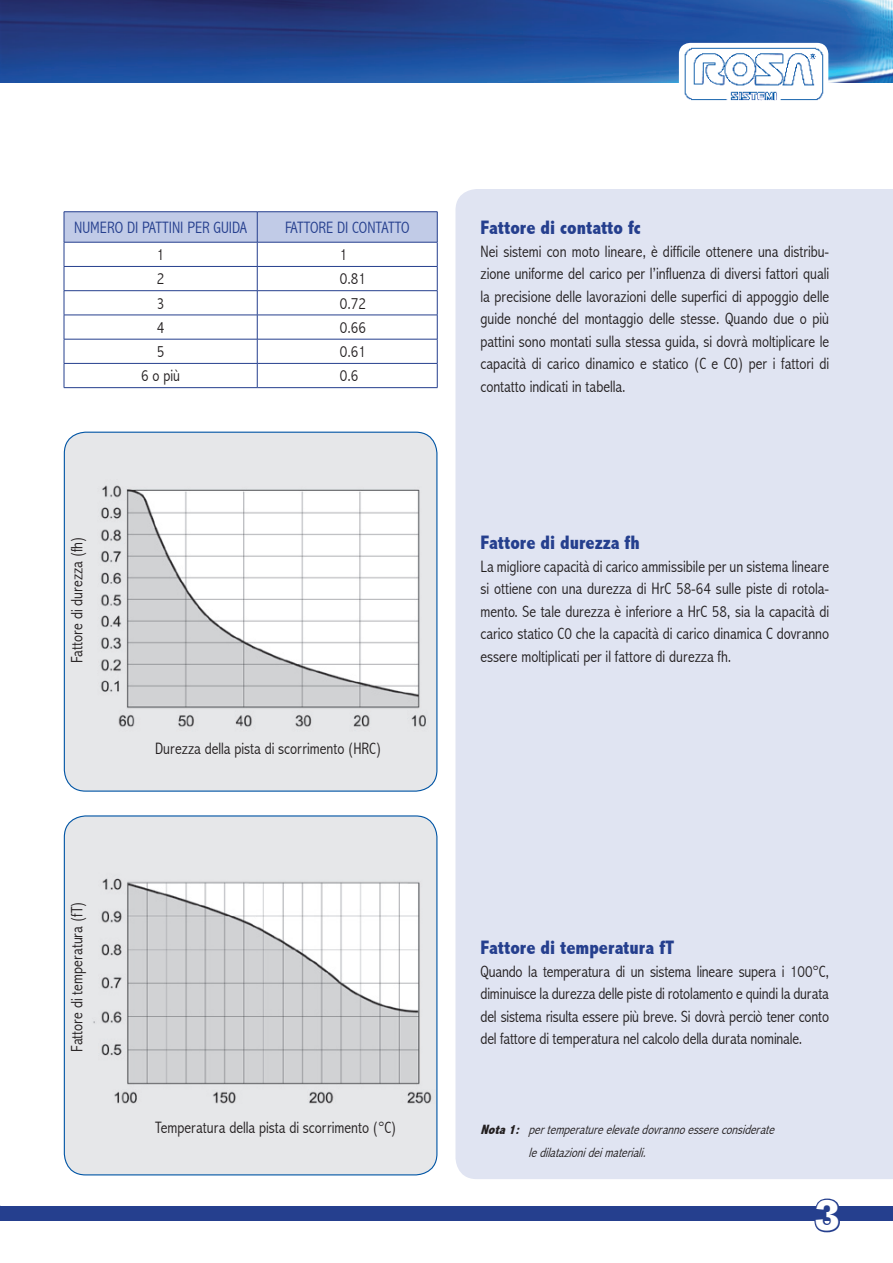
<style>
.page{position:relative;width:893px;height:1263px;background:#fff}
.page>*{position:absolute;margin:0;border:0;box-sizing:border-box;transform-origin:0 0}
.t1{font:700 43.5px "Ad Grotesk SB";color:#fff}
.t2{font:800 condensed 19.5px "Abadi";color:#253f8e}
.t3{font:300 condensed 16.5px/22.5px "Abadi";color:#231f20;text-align:justify}
.t4{font:300 condensed 16.5px "Abadi";color:#253f8e}
.t5{font:italic 300 condensed 13.5px/22.5px "Abadi";color:#231f20}
.s1{font-weight:800}
</style>
<div class="page">
<div style="left:0;top:1205px;width:893px;height:15px;background:#253f8e"></div>
<svg style="left:813px;top:1198px;width:28px;height:35px"></svg>
<img style="left:0;top:0;width:893px;height:83px">
<div style="left:679px;top:43px;width:149px;height:61px;background:#fff;border-radius:11px"></div>
<img style="left:684px;top:47px;width:140px;height:53px">
<div style="left:64px;top:816px;width:373px;height:359px;background:#e6e7e9;border-radius:21px"></div>
<img style="left:93px;top:816px;width:342px;height:288px">
<div style="left:64px;top:815px;width:373px;height:360px;border:1px solid #0155a5;border-radius:21px"></div>
<hr style="left:64px;top:211px;width:193px;height:1px;background:#253f8e">
<hr style="left:257px;top:211px;width:180px;height:1px;background:#253f8e">
<svg style="left:64px;top:212px;width:374px;height:175px"></svg>
<hr style="left:64px;top:387px;width:193px;height:1px;background:#253f8e">
<hr style="left:257px;top:387px;width:180px;height:1px;background:#253f8e">
<div style="left:64px;top:432px;width:373px;height:359px;background:#e6e7e9;border-radius:21px"></div>
<img style="left:100px;top:485px;width:334px;height:305px">
<div style="left:64px;top:432px;width:373px;height:360px;border:1px solid #0155a5;border-radius:21px"></div>
<div style="left:455px;top:189px;width:438px;height:990px;background:#e0e4f2"></div>
<p class="t4" style="left:74px;top:218px;width:174px">NUMERO DI PATTINI PER GUIDA</p>
<p class="t4" style="left:285px;top:218px;width:126px">FATTORE DI CONTATTO</p>
<p class="t3" style="left:157px;top:243px;width:9px">1</p>
<p class="t3" style="left:340px;top:243px;width:9px">1</p>
<p class="t3" style="left:157px;top:268px;width:9px">2</p>
<p class="t3" style="left:340px;top:268px;width:28px">0.81</p>
<p class="t3" style="left:157px;top:292px;width:9px">3</p>
<p class="t3" style="left:340px;top:292px;width:28px">0.72</p>
<p class="t3" style="left:157px;top:316px;width:9px">4</p>
<p class="t3" style="left:340px;top:316px;width:28px">0.66</p>
<p class="t3" style="left:157px;top:340px;width:9px">5</p>
<p class="t3" style="left:340px;top:340px;width:28px">0.61</p>
<p class="t3" style="left:141px;top:364px;width:40px">6 o più</p>
<p class="t3" style="left:340px;top:364px;width:20px">0.6</p>
<p class="t3" style="left:66px;top:663px;width:128px;rotate:-90deg">Fattore di durezza (fh)</p>
<p class="t3" style="left:66px;top:1052px;width:152px;rotate:-90deg">Fattore di temperatura (fT)</p>
<p class="t3" style="left:155px;top:737px;width:227px">Durezza della pista di scorrimento (HRC)</p>
<p class="t3" style="left:155px;top:1116px;width:243px">Temperatura della pista di scorrimento (°C)</p>
<p class="t2" style="left:480px;top:216px;width:162px">Fattore di contatto fc</p>
<p class="t3" style="left:480px;top:240px;width:350px">Nei sistemi con moto lineare, è difficile ottenere una distribu&shy;zione uniforme del carico per l’influenza di diversi fattori quali la precisione delle lavorazioni delle superfici di appoggio delle guide nonché del montaggio delle stesse. Quando due o più pattini sono montati sulla stessa guida, si dovrà moltiplicare le capacità di carico dinamico e statico (C e C0) per i fattori di contatto indicati in tabella.</p>
<p class="t2" style="left:480px;top:531px;width:161px">Fattore di durezza fh</p>
<p class="t3" style="left:480px;top:555px;width:350px">La migliore capacità di carico ammissibile per un sistema lineare si ottiene con una durezza di HrC 58-64 sulle piste di rotola&shy;mento. Se tale durezza è inferiore a HrC 58, sia la capacità di carico statico C0 che la capacità di carico dinamica C dovranno essere moltiplicati per il fattore di durezza fh.</p>
<p class="t2" style="left:480px;top:936px;width:195px">Fattore di temperatura fT</p>
<p class="t3" style="left:480px;top:960px;width:350px">Quando la temperatura di un sistema lineare supera i 100°C, diminuisce la durezza delle piste di rotolamento e quindi la durata del sistema risulta essere più breve. Si dovrà perciò tener conto del fattore di temperatura nel calcolo della durata nominale.</p>
<p class="t5" style="left:528px;top:1118px;width:251px;text-indent:-48px"><span class="s1">Nota1:</span> pertemperatureelevatedovrannoessereconsiderate ledilatazionideimateriali.</p>
<h1 class="t1" style="left:815px;top:1188px;width:27px">3</h1>
</div>
